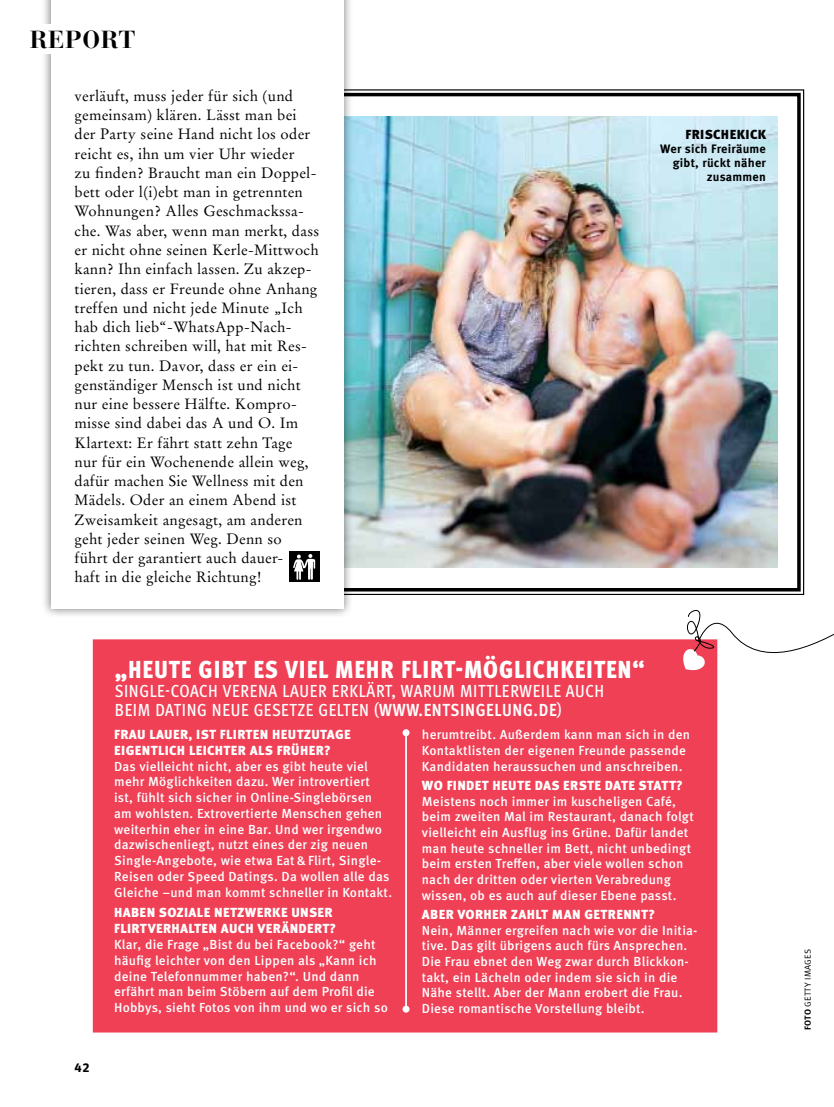
<style>
.page{position:relative;width:834px;height:1107px;background:#fff}
.page>*{position:absolute;margin:0;border:0;box-sizing:border-box;transform-origin:0 0}
.t1{font:900 condensed 24.5px "Meta Pro";letter-spacing:.03em;color:#fff}
.t2{font:700 24.5px "Bauer Bodoni Std";letter-spacing:.03em;color:#000}
.t3{font:500 condensed 17.5px/19.2px "Meta Pro";letter-spacing:.03em;color:#fff}
.t4{font:14.88px/19.2px "Stempel Garamond LT Std";letter-spacing:.015em;color:#000}
.t5{font:500 13.12px/15.8px "Meta Pro";letter-spacing:.015em;color:#fff}
.t6{font:900 13.12px/15.8px "Meta Pro";letter-spacing:.025em;color:#fff}
.t7{font:900 13.12px "Meta Pro";letter-spacing:.03em;color:#000}
.t8{font:700 12.25px/14px "Meta Pro";letter-spacing:.02em;color:#000;text-align:right}
.t9{font:700 12.25px "Meta Headline OT";color:#000}
.t10{font:8.75px "Meta Pro Norm";letter-spacing:.025em;color:#000}
.s1{font-weight:700}
.s2{font-family:"Meta Pro";font-weight:700}
</style>
<div class="page">
<img style="left:353px;top:89px;width:451px;height:506px">
<div style="left:299px;top:93px;width:501px;height:498px;border:4px solid #000"></div>
<div style="left:93px;top:639px;width:624px;height:393px;background:#ef4056"></div>
<div style="left:41px;top:0;width:312px;height:619px;background:#000;opacity:.5"></div>
<div style="left:51px;top:0;width:292px;height:608px;background:#fff"></div>
<svg style="left:682px;top:558px;width:151px;height:145px"></svg>
<hr style="left:405px;top:732px;width:2px;height:276px;background:#fff">
<svg style="left:402px;top:1005px;width:7px;height:7px"></svg>
<div style="left:402px;top:729px;width:7px;height:7px;background:#fff;border-radius:50%"></div>
<div style="left:289px;top:551px;width:31px;height:31px;background:#000"></div>
<svg style="left:293px;top:554px;width:22px;height:25px"></svg>
<div style="left:25px;top:24px;width:129px;height:30px;background:#fff"></div>
<h1 class="t2" style="left:30px;top:25px;width:107px">REPORT</h1>
<p class="t4" style="left:74px;top:86px;width:246px">verläuft, muss jeder für sich (und gemeinsam) klären. Lässt man bei der Party seine Hand nicht los oder reicht es, ihn um vier Uhr wieder<br>zu finden? Braucht man ein Doppel&shy;bett oder l(i)ebt man in getrennten Wohnungen? Alles Geschmackssa&shy;che. Was aber, wenn man merkt, dass er nicht ohne seinen Kerle-Mittwoch kann? Ihn einfach lassen. Zu akzep&shy;tieren, dass er Freunde ohne Anhang treffen und nicht jede Minute „Ich hab dich lieb“-WhatsApp-Nach&shy;richten schreiben will, hat mit Res&shy;pekt zu tun. Davor, dass er ein ei&shy;genständiger Mensch ist und nicht nur eine bessere Hälfte. Kompro&shy;misse sind dabei das A und O. Im Klartext: Er fährt statt zehn Tage<br>nur für ein Wochenende allein weg, dafür machen Sie Wellness mit den Mädels. Oder an einem Abend ist Zweisamkeit angesagt, am anderen geht jeder seinen Weg. Denn so<br>führt der garantiert auch dauer-<br>haft in die gleiche Richtung!</p>
<p class="t7" style="left:685px;top:124px;width:81px">FRISCHEKICK</p>
<p class="t8" style="left:660px;top:141px;width:107px">Wer sich Freiräume gibt, rückt näher zusammen</p>
<h1 class="t1" style="left:115px;top:649px;width:531px">„HEUTE GIBT ES VIEL MEHR FLIRT-MÖGLICHKEITEN“</h1>
<h2 class="t3" style="left:115px;top:679px;width:491px">SINGLE-COACH VERENA LAUER ERKLÄRT, WARUM MITTLERWEILE AUCH<br>BEIM DATING NEUE GESETZE GELTEN (<span class="s1">WWW.ENTSINGELUNG.DE</span>)</h2>
<p class="t9" style="left:74px;top:1060px;width:17px">42</p>
<p class="t6" style="left:114px;top:726px;width:238px">FRAU LAUER, IST FLIRTEN HEUTZUTAGE<br>EIGENTLICH LEICHTER ALS FRÜHER?</p>
<p class="t5" style="left:114px;top:757px;width:279px">Das vielleicht nicht, aber es gibt heute viel mehr Möglichkeiten dazu. Wer introvertiert ist, fühlt sich sicher in Online-Singlebörsen am wohlsten. Extrovertierte Menschen gehen weiterhin eher in eine Bar. Und wer irgendwo dazwischenliegt, nutzt eines der zig neuen Single-Angebote, wie etwa Eat&amp;Flirt, Single-Reisen oder Speed Datings. Da wollen alle das Gleiche –und man kommt schneller in Kontakt.</p>
<p class="t6" style="left:114px;top:904px;width:223px">HABEN SOZIALE NETZWERKE UNSER<br>FLIRTVERHALTEN AUCH VERÄNDERT?</p>
<p class="t5" style="left:114px;top:935px;width:275px">Klar, die Frage „Bist du bei Facebook?“ geht häufig leichter von den Lippen als „Kann ich deine Telefonnummer haben?“. Und dann erfährt man beim Stöbern auf dem Profil die Hobbys, sieht Fotos von ihm und wo er sich so</p>
<p class="t5" style="left:422px;top:725px;width:270px">herumtreibt. Außerdem kann man sich in den<br>Kontaktlisten der eigenen Freunde passende<br>Kandidaten heraussuchen und anschreiben.</p>
<p class="t6" style="left:422px;top:776px;width:262px">WO FINDET HEUTE DAS ERSTE DATE STATT?</p>
<p class="t5" style="left:422px;top:792px;width:273px">Meistens noch immer im kuscheligen Café, beim zweiten Mal im Restaurant, danach folgt vielleicht ein Ausflug ins Grüne. Dafür landet man heute schneller im Bett, nicht unbedingt beim ersten Treffen, aber viele wollen schon nach der dritten oder vierten Verabredung wissen, ob es auch auf dieser Ebene passt.</p>
<p class="t6" style="left:422px;top:905px;width:234px">ABER VORHER ZAHLT MAN GETRENNT?</p>
<p class="t5" style="left:422px;top:921px;width:277px">Nein, Männer ergreifen nach wie vor die Initia&shy;tive. Das gilt übrigens auch fürs Ansprechen.<br>Die Frau ebnet den Weg zwar durch Blickkon&shy;takt, ein Lächeln oder indem sie sich in die Nähe stellt. Aber der Mann erobert die Frau.<br>Diese romantische Vorstellung bleibt.</p>
<p class="t10" style="left:801px;top:1029px;width:82px;rotate:-90deg"><span class="s2">Foto</span> Getty I mages</p>
</div>
